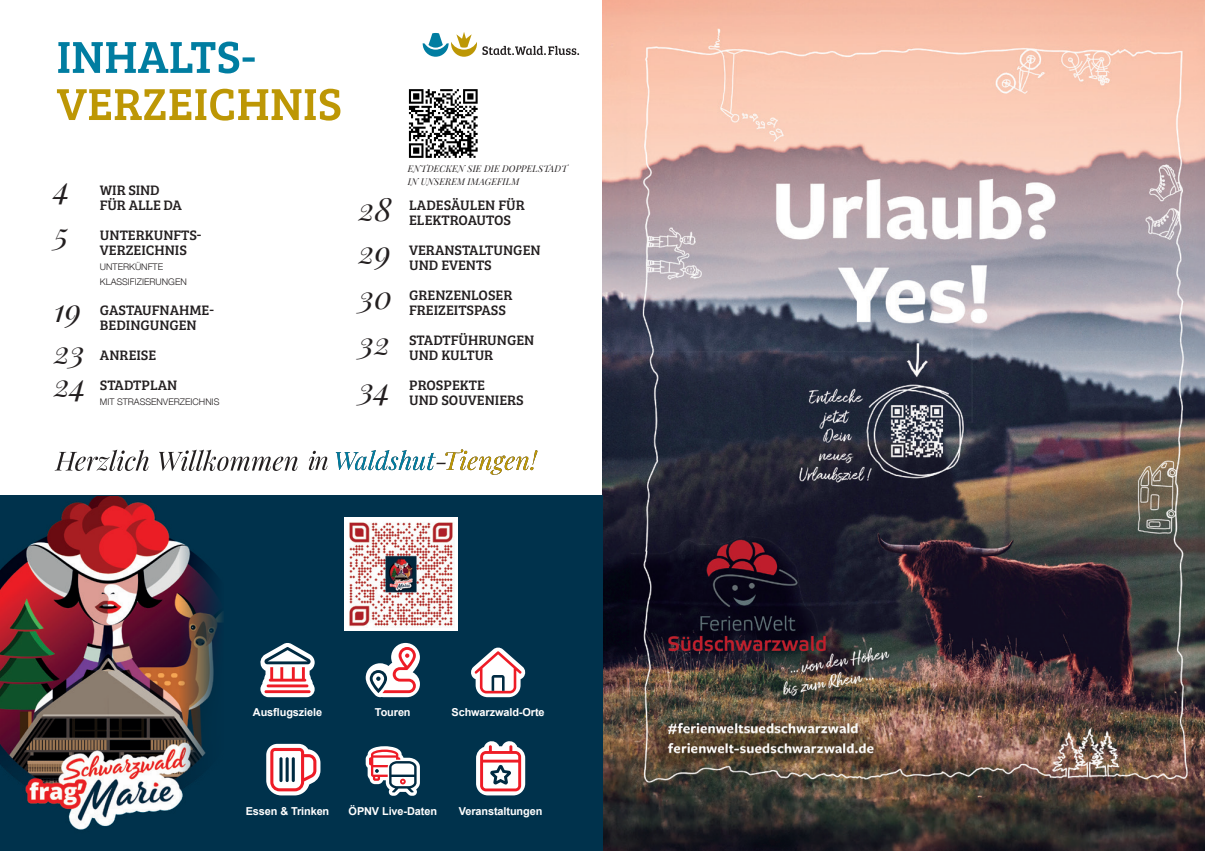
<style>
.page{position:relative;width:1205px;height:851px;background:#fff}
.page>*{position:absolute;margin:0;border:0;box-sizing:border-box;transform-origin:0 0}
.Fließtext_9pt{font:italic 31.38px "Playfair Display";letter-spacing:.01em;color:#231f20}
.Fließtext_9pt-2{font:14.12px "Bree Serif";color:#231f20}
.Fließtext_9pt-3{font:700 10.88px "Arial";letter-spacing:-.01em;color:#fff}
.Fließtext_9pt-4{font:300 9.12px "Helvetica Neue";color:#231f20}
.Fließtext_9pt-5{font:italic 9.12px "Playfair Display";letter-spacing:.02em;color:#231f20}
</style>
<div class="page">
<img style="left:603px;top:0;width:602px;height:850px">
<svg style="left:0;top:495px;width:602px;height:355px;background:#283c4f"></svg>
<img style="left:344px;top:517px;width:114px;height:113px">
<svg style="left:260px;top:642px;width:55px;height:55px"></svg>
<svg style="left:366px;top:642px;width:54px;height:55px"></svg>
<svg style="left:471px;top:647px;width:54px;height:50px"></svg>
<svg style="left:266px;top:743px;width:54px;height:52px"></svg>
<svg style="left:366px;top:746px;width:54px;height:49px"></svg>
<svg style="left:476px;top:741px;width:49px;height:54px"></svg>
<svg style="left:423px;top:32px;width:156px;height:25px"></svg>
<svg style="left:57px;top:89px;width:283px;height:32px"></svg>
<svg style="left:58px;top:42px;width:197px;height:31px"></svg>
<svg style="left:408px;top:89px;width:1px;height:69px"></svg>
<svg style="left:409px;top:89px;width:69px;height:69px"></svg>
<svg style="left:55px;top:449px;width:243px;height:22px"></svg>
<svg style="left:309px;top:449px;width:228px;height:25px"></svg>
<p class="Fließtext_9pt" style="left:54px;top:164px;width:18px">4</p>
<p class="Fließtext_9pt-2" style="left:100px;top:180px;width:61px">WIR SIND</p>
<p class="Fließtext_9pt-2" style="left:100px;top:195px;width:83px">FÜR ALLE DA</p>
<p class="Fließtext_9pt-2" style="left:100px;top:225px;width:103px">UNTERKUNFTS-</p>
<p class="Fließtext_9pt-2" style="left:100px;top:240px;width:89px">VERZEICHNIS</p>
<p class="Fließtext_9pt-4" style="left:100px;top:259px;width:65px">UNTERKÜNFTE</p>
<p class="Fließtext_9pt-4" style="left:100px;top:274px;width:88px">KLASSIFIZIERUNGEN</p>
<p class="Fließtext_9pt-2" style="left:100px;top:300px;width:116px">GASTAUFNAHME-</p>
<p class="Fließtext_9pt-2" style="left:100px;top:315px;width:98px">BEDINGUNGEN</p>
<p class="Fließtext_9pt-2" style="left:100px;top:345px;width:58px">ANREISE</p>
<p class="Fließtext_9pt-2" style="left:100px;top:375px;width:79px">STADTPLAN</p>
<p class="Fließtext_9pt-4" style="left:100px;top:394px;width:121px">MIT STRASSENVERZEICHNIS</p>
<p class="Fließtext_9pt" style="left:54px;top:209px;width:16px">5</p>
<p class="Fließtext_9pt" style="left:54px;top:286px;width:29px">19</p>
<p class="Fließtext_9pt" style="left:54px;top:327px;width:32px">23</p>
<p class="Fließtext_9pt" style="left:54px;top:361px;width:34px">24</p>
<p class="Fließtext_9pt" style="left:359px;top:185px;width:35px">28</p>
<p class="Fließtext_9pt" style="left:359px;top:228px;width:34px">29</p>
<p class="Fließtext_9pt" style="left:359px;top:273px;width:35px">30</p>
<p class="Fließtext_9pt" style="left:359px;top:319px;width:33px">32</p>
<p class="Fließtext_9pt" style="left:359px;top:364px;width:33px">34</p>
<p class="Fließtext_9pt-5" style="left:408px;top:161px;width:161px">ENTDECKEN SIE DIE DOPPELSTADT</p>
<p class="Fließtext_9pt-5" style="left:408px;top:174px;width:113px">IN UNSEREM IMAGEFILM</p>
<p class="Fließtext_9pt-2" style="left:409px;top:195px;width:117px">LADESÄULEN FÜR</p>
<p class="Fließtext_9pt-2" style="left:409px;top:210px;width:104px">ELEKTROAUTOS</p>
<p class="Fließtext_9pt-2" style="left:409px;top:240px;width:133px">VERANSTALTUNGEN</p>
<p class="Fließtext_9pt-2" style="left:409px;top:255px;width:84px">UND EVENTS</p>
<p class="Fließtext_9pt-2" style="left:409px;top:285px;width:105px">GRENZENLOSER</p>
<p class="Fließtext_9pt-2" style="left:409px;top:300px;width:98px">FREIZEITSPASS</p>
<p class="Fließtext_9pt-2" style="left:409px;top:330px;width:127px">STADTFÜHRUNGEN</p>
<p class="Fließtext_9pt-2" style="left:409px;top:345px;width:86px">UND KULTUR</p>
<p class="Fließtext_9pt-2" style="left:409px;top:375px;width:77px">PROSPEKTE</p>
<p class="Fließtext_9pt-2" style="left:409px;top:390px;width:116px">UND SOUVENIERS</p>
<p class="Fließtext_9pt-3" style="left:253px;top:704px;width:71px">Ausflugsziele</p>
<p class="Fließtext_9pt-3" style="left:375px;top:704px;width:37px">Touren</p>
<p class="Fließtext_9pt-3" style="left:451px;top:704px;width:95px">Schwarzwald-Orte</p>
<p class="Fließtext_9pt-3" style="left:246px;top:803px;width:85px">Essen &amp; Trinken</p>
<p class="Fließtext_9pt-3" style="left:349px;top:803px;width:90px">ÖPNV Live-Daten</p>
<p class="Fließtext_9pt-3" style="left:459px;top:803px;width:85px">Veranstaltungen</p>
</div>
